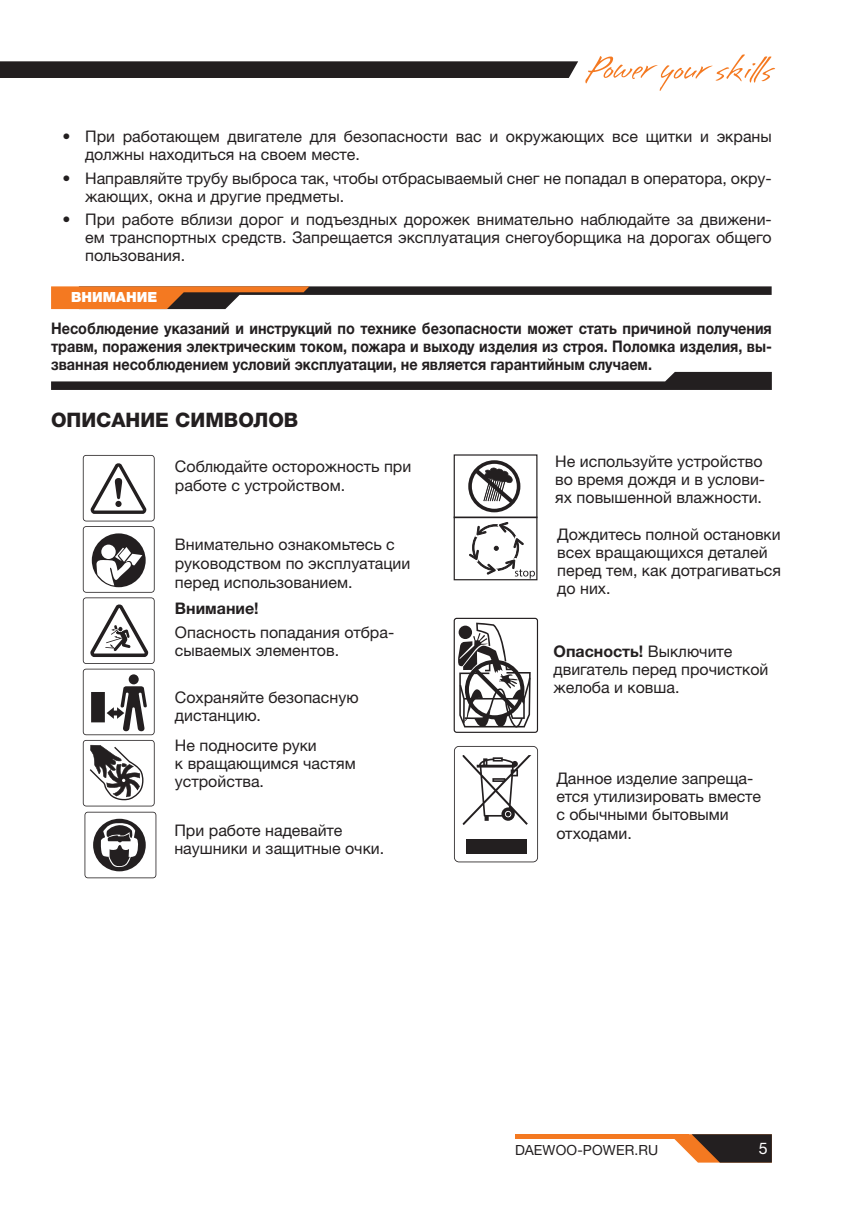
<style>
.page{position:relative;width:857px;height:1225px;background:#fff}
.page>*{position:absolute;margin:0;border:0;box-sizing:border-box;transform-origin:0 0}
.t1{font:800 20px "Helvetica Neue LTW1 G";color:#231f20}
.t2{font:16px/18px "Helvetica Neue LTW1 G";color:#231f20}
.t3{font:700 16px/18px "Helvetica Neue LTW1 G";color:#231f20;text-align:justify;scale:.9 1}
.t4{font:700 16px "Helvetica Neue LTW1 G";color:#231f20}
.t5{font:16px "Helvetica Neue LTW1 G";color:#fff}
.t6{font:14px "Helvetica Neue LTW1 G";letter-spacing:.01em;color:#231f20}
.t7{font:900 14px "Helvetica Neue LTW1 G";color:#fff}
.s1{font-weight:700}
</style>
<div class="page">
<svg style="left:674px;top:1134px;width:97px;height:28px"></svg>
<div style="left:0;top:61px;width:578px;height:17px;background:#231f20"></div>
<svg style="left:585px;top:54px;width:189px;height:37px"></svg>
<div style="left:514px;top:1134px;width:174px;height:5px;background:#f47921"></div>
<svg style="left:453px;top:618px;width:84px;height:115px"></svg>
<div style="left:453px;top:454px;width:84px;height:64px;border:1px solid #231f20"></div>
<svg style="left:474px;top:466px;width:41px;height:37px"></svg>
<div style="left:468px;top:460px;width:52px;height:52px;border:4px solid #231f20;border-radius:50%"></div>
<div style="left:453px;top:516px;width:84px;height:64px;border:1px solid #231f20"></div>
<svg style="left:468px;top:516px;width:66px;height:62px"></svg>
<svg style="left:83px;top:455px;width:73px;height:424px"></svg>
<svg style="left:454px;top:746px;width:83px;height:116px"></svg>
<svg style="left:51px;top:286px;width:720px;height:23px"></svg>
<svg style="left:51px;top:372px;width:720px;height:18px"></svg>
<p class="t2" style="left:85px;top:127px;width:688px;text-indent:-23px">• При работающем двигателе для безопасности вас и окружающих все щитки и экраны должны находиться на своем месте.</p>
<p class="t2" style="left:85px;top:169px;width:687px;text-indent:-23px">• Направляйте трубу выброса так, чтобы отбрасываемый снег не попадал в оператора, окру&shy;жающих, окна и другие предметы.</p>
<p class="t2" style="left:85px;top:210px;width:687px;text-align:justify;text-indent:-23px">• При работе вблизи дорог и подъездных дорожек внимательно наблюдайте за движени&shy;ем транспортных средств. Запрещается эксплуатация снегоуборщика на дорогах общего пользования.</p>
<p class="t7" style="left:71px;top:289px;width:88px">ВНИМАНИЕ</p>
<p class="t3" style="left:51px;top:319px;width:802px">Несоблюдение указаний и инструкций по технике безопасности может стать причиной получения травм, поражения электрическим током, пожара и выходу изделия из строя. Поломка изделия, вы&shy;званная несоблюдением условий эксплуатации, не является гарантийным случаем.</p>
<p class="t1" style="left:51px;top:408px;width:249px">ОПИСАНИЕ СИМВОЛОВ</p>
<p class="t2" style="left:175px;top:457px;width:238px;line-height:19px">Соблюдайте осторожность при работе с устройством.</p>
<p class="t2" style="left:175px;top:534px;width:237px;line-height:19px">Внимательно ознакомьтесь с руководством по эксплуатации перед использованием.</p>
<p class="t4" style="left:175px;top:598px;width:85px">Внимание!</p>
<p class="t2" style="left:175px;top:623px;width:221px">Опасность попадания отбра&shy;сываемых элементов.</p>
<p class="t2" style="left:175px;top:688px;width:185px">Сохраняйте безопасную дистанцию.</p>
<p class="t2" style="left:175px;top:736px;width:182px">Не подносите руки<br>к вращающимся частям устройства.</p>
<p class="t2" style="left:174px;top:821px;width:211px">При работе надевайте наушники и защитные очки.</p>
<p class="t2" style="left:555px;top:452px;width:211px">Не используйте устройство во время дождя и в услови&shy;ях повышенной влажности.</p>
<p class="t2" style="left:557px;top:525px;width:225px">Дождитесь полной остановки всех вращающихся деталей перед тем, как дотрагиваться до них.</p>
<p class="t2" style="left:553px;top:642px;width:216px"><span class="s1">Опасность!</span> Выключите двигатель перед прочисткой желоба и ковша.</p>
<p class="t2" style="left:556px;top:769px;width:206px">Данное изделие запреща&shy;ется утилизировать вместе с обычными бытовыми отходами.</p>
<p class="t6" style="left:514px;top:1141px;width:145px">DAEWOO-POWER.RU</p>
<p class="t5" style="left:758px;top:1138px;width:10px">5</p>
</div>
